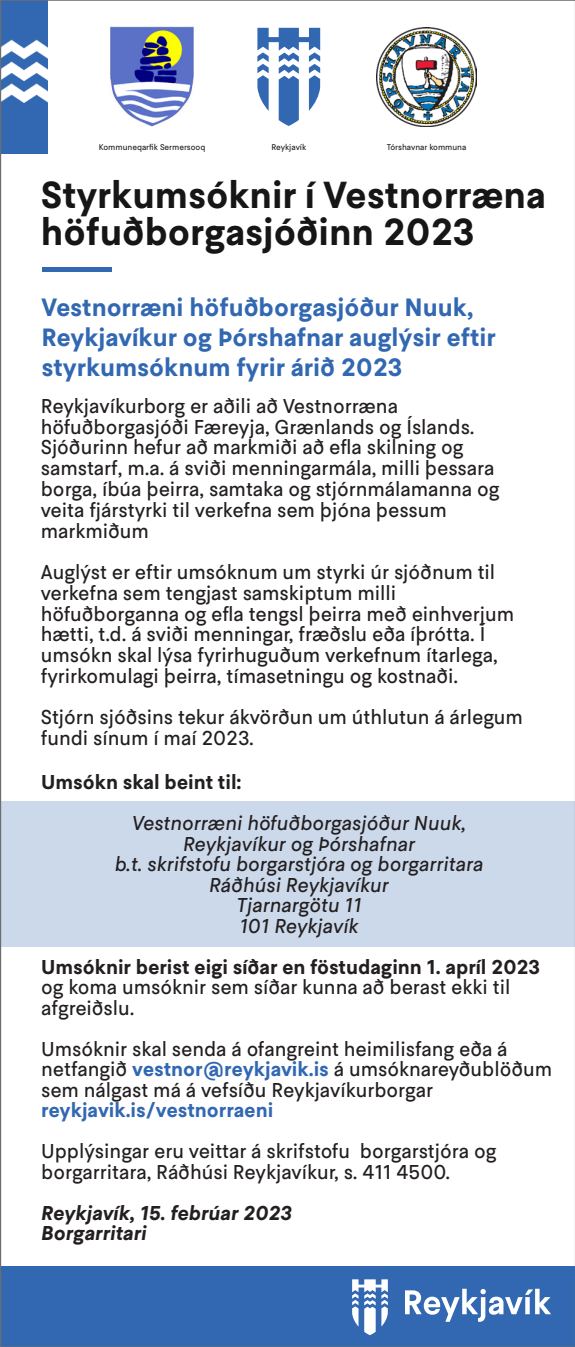
<style>
.page{position:relative;width:575px;height:1347px;background:#fff}
.page>*{position:absolute;margin:0;border:0;box-sizing:border-box;transform-origin:0 0}
.t1{font:700 37.5px/37px "Esja";color:#161616}
.t2{font:700 25px/30px "Esja";color:#3268b2}
.t3{font:20px/20.8px "Esja";color:#231f20}
.t4{font:italic 20px/20.5px "Esja";color:#231f20;text-align:center}
.t5{font:700 20px "Esja";color:#231f20}
.t6{font:italic 700 20px/20.5px "Esja";color:#231f20}
.t7{font:700 20px "Esja";color:#3268b2}
.t8{font:8.25px "Esja";color:#231f20}
.s1{font-weight:700;color:#3268b2}
</style>
<div class="page">
<div style="left:0;top:801px;width:574px;height:145px;background:#ccd9eb"></div>
<div style="left:0;top:1266px;width:574px;height:80px;background:#3268b2"></div>
<div style="left:42px;top:267px;width:70px;height:5px;background:#3268b2"></div>
<svg style="left:352px;top:1279px;width:35px;height:56px"></svg>
<svg style="left:405px;top:1288px;width:145px;height:33px"></svg>
<img style="left:110px;top:26px;width:84px;height:101px">
<img style="left:376px;top:27px;width:99px;height:100px">
<svg style="left:257px;top:28px;width:63px;height:98px"></svg>
<div style="left:0;top:0;width:48px;height:153px;background:#3268b2"></div>
<img style="left:2px;top:39px;width:46px;height:64px">
<p class="t8" style="left:99px;top:142px;width:108px">Kommuneqarfik Sermersooq</p>
<p class="t8" style="left:271px;top:142px;width:36px">Reykjavík</p>
<p class="t8" style="left:386px;top:142px;width:81px">Tórshavnar kommuna</p>
<h1 class="t1" style="left:41px;top:176px;width:506px">Styrkumsóknir í Vestnorræna höfuðborgasjóðinn 2023</h1>
<p class="t2" style="left:42px;top:293px;width:455px">Vestnorræni höfuðborgasjóður Nuuk,<br>Reykjavíkur og Þórshafnar auglýsir eftir styrkumsóknum fyrir árið 2023</p>
<p class="t3" style="left:41px;top:395px;width:459px">Reykjavíkurborg er aðili að Vestnorræna höfuðborgasjóði Færeyja, Grænlands og Íslands.<br>Sjóðurinn hefur að markmiði að efla skilning og samstarf, m.a. á sviði menningarmála, milli þessara borga, íbúa þeirra, samtaka og stjórnmálamanna og veita fjárstyrki til verkefna sem þjóna þessum markmiðum</p>
<p class="t3" style="left:41px;top:561px;width:474px">Auglýst er eftir umsóknum um styrki úr sjóðnum til verkefna sem tengjast samskiptum milli höfuðborganna og efla tengsl þeirra með einhverjum hætti, t.d. á sviði menningar, fræðslu eða íþrótta. Í umsókn skal lýsa fyrirhuguðum verkefnum ítarlega, fyrirkomulagi þeirra, tímasetningu og kostnaði.</p>
<p class="t3" style="left:41px;top:707px;width:483px">Stjórn sjóðsins tekur ákvörðun um úthlutun á árlegum fundi sínum í maí 2023.</p>
<p class="t5" style="left:41px;top:770px;width:202px">Umsókn skal beint til:</p>
<p class="t4" style="left:115px;top:812px;width:369px">Vestnorræni höfuðborgasjóður Nuuk,<br>Reykjavíkur og Þórshafnar<br>b.t. skrifstofu borgarstjóra og borgarritara<br>Ráðhúsi Reykjavíkur<br>Tjarnargötu 11<br>101 Reykjavík</p>
<p class="t5" style="left:41px;top:954px;width:500px">Umsóknir berist eigi síðar en föstudaginn 1. apríl 2023</p>
<p class="t3" style="left:41px;top:976px;width:470px">og koma umsóknir sem síðar kunna að berast ekki til afgreiðslu.</p>
<p class="t3" style="left:41px;top:1038px;width:512px">Umsóknir skal senda á ofangreint heimilisfang eða á netfangið <span class="s1">vestnor@reykjavik.is</span> á umsóknareyðublöðum sem nálgast má á vefsíðu Reykjavíkurborgar</p>
<p class="t7" style="left:41px;top:1098px;width:233px">reykjavik.is/vestnorraeni</p>
<p class="t3" style="left:41px;top:1140px;width:456px">Upplýsingar eru veittar á skrifstofu borgarstjóra og borgarritara, Ráðhúsi Reykjavíkur, s. 411 4500.</p>
<p class="t6" style="left:41px;top:1202px;width:252px">Reykjavík, 15. febrúar 2023<br>Borgarritari</p>
</div>
